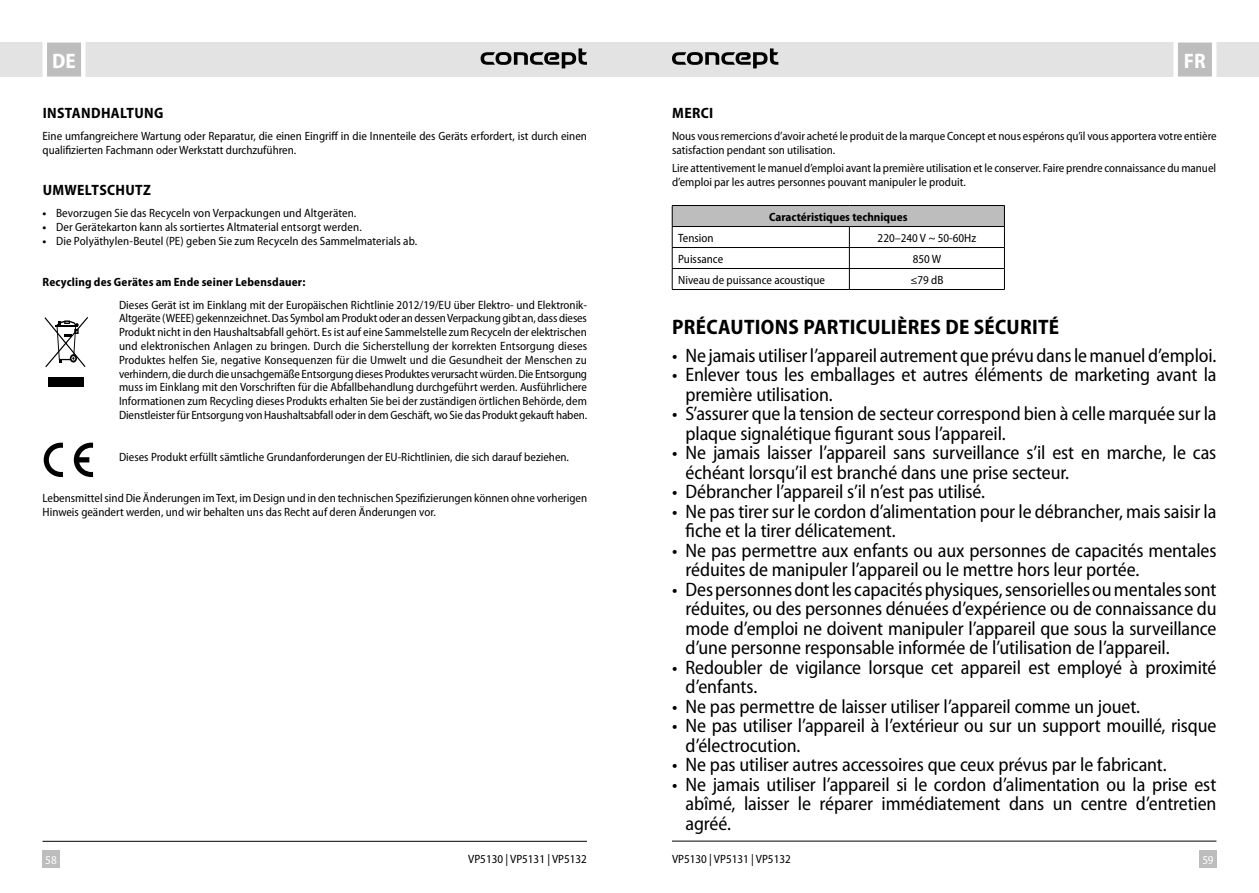
<style>
.page{position:relative;width:1259px;height:893px;background:#fff}
.page>*{position:absolute;margin:0;border:0;box-sizing:border-box;transform-origin:0 0}
.Nadpis_odsazení_2_mm{font:700 semi-condensed 21px "Myriad Pro";letter-spacing:.015em;color:#000}
.t1{font:700 semi-condensed 21px "Myriad Pro";color:#fff}
.t2{font:semi-condensed 19.5px/19.5px "Myriad Pro";letter-spacing:-.01em;color:#000}
.Nadpis_odsazení_2_mm-2{font:700 semi-condensed 15px "Myriad Pro";letter-spacing:.02em;color:#000}
.text{font:semi-condensed 12px/13.8px "Myriad Pro";color:#000}
.Nadpis_odsazení_2_mm-3{font:700 semi-condensed 12px "Myriad Pro";letter-spacing:.015em;color:#000}
.t3{font:semi-condensed 12px "Myriad Pro";color:#fff}
.s1{font-weight:700}
</style>
<div class="page">
<div style="left:629px;top:43px;width:630px;height:34px;background:#e3e3e3"></div>
<div style="left:1199px;top:850px;width:17px;height:17px;background:#bdbdbd"></div>
<svg style="left:1171px;top:42px;width:47px;height:35px;background:#cecece"></svg>
<hr style="left:672px;top:841px;width:544px;height:1px;background:#000">
<svg style="left:672px;top:48px;width:106px;height:20px"></svg>
<div style="left:0;top:43px;width:629px;height:34px;background:#e3e3e3"></div>
<div style="left:43px;top:850px;width:17px;height:17px;background:#bdbdbd"></div>
<svg style="left:40px;top:42px;width:48px;height:35px;background:#cecece"></svg>
<hr style="left:43px;top:841px;width:544px;height:1px;background:#000">
<svg style="left:480px;top:48px;width:107px;height:20px"></svg>
<div style="left:48px;top:377px;width:36px;height:10px;background:#000"></div>
<svg style="left:44px;top:317px;width:44px;height:51px"></svg>
<svg style="left:43px;top:442px;width:20px;height:35px"></svg>
<svg style="left:74px;top:442px;width:20px;height:35px"></svg>
<div style="left:672px;top:205px;width:332px;height:21px;background:#bdbdbd"></div>
<hr style="left:672px;top:205px;width:177px;height:1px;background:#000">
<hr style="left:849px;top:205px;width:155px;height:1px;background:#000">
<hr style="left:672px;top:226px;width:177px;height:1px;background:#000">
<hr style="left:849px;top:226px;width:155px;height:1px;background:#000">
<hr style="left:672px;top:247px;width:177px;height:1px;background:#000">
<hr style="left:849px;top:247px;width:155px;height:1px;background:#000">
<hr style="left:672px;top:268px;width:177px;height:1px;background:#000">
<svg style="left:672px;top:206px;width:1px;height:83px"></svg>
<hr style="left:849px;top:268px;width:155px;height:1px;background:#000">
<svg style="left:849px;top:227px;width:1px;height:62px"></svg>
<svg style="left:1004px;top:206px;width:1px;height:83px"></svg>
<hr style="left:672px;top:289px;width:177px;height:1px;background:#000">
<hr style="left:849px;top:289px;width:155px;height:1px;background:#000">
<h1 class="t1" style="left:52px;top:50px;width:25px">DE</h1>
<p class="Nadpis_odsazení_2_mm-2" style="left:43px;top:104px;width:122px">INSTANDHALTUNG</p>
<p class="text" style="left:43px;top:129px;width:546px">Eine umfangreichere Wartung oder Reparatur, die einen Eingriff in die Innenteile des Geräts erfordert, ist durch einen qualifizierten Fachmann oder Werkstatt durchzuführen.</p>
<p class="Nadpis_odsazení_2_mm-2" style="left:43px;top:182px;width:110px">UMWELTSCHUTZ</p>
<p class="text" style="left:43px;top:207px;width:315px"><span class="s1">•</span> Bevorzugen Sie das Recyceln von Verpackungen und Altgeräten.</p>
<p class="text" style="left:43px;top:221px;width:321px"><span class="s1">•</span> Der Gerätekarton kann als sortiertes Altmaterial entsorgt werden.</p>
<p class="text" style="left:43px;top:234px;width:376px"><span class="s1">•</span> Die Polyäthylen-Beutel (PE) geben Sie zum Recyceln des Sammelmaterials ab.</p>
<p class="Nadpis_odsazení_2_mm-3" style="left:43px;top:276px;width:264px">Recycling des Gerätes am Ende seiner Lebensdauer:</p>
<p class="text" style="left:119px;top:298px;width:470px;text-align:justify">Dieses Gerät ist im Einklang mit der Europäischen Richtlinie 2012/19/EU über Elektro- und Elektronik-Altgeräte (WEEE) gekennzeichnet. Das Symbol am Produkt oder an dessen Verpackung gibt an, dass dieses Produkt nicht in den Haushaltsabfall gehört. Es ist auf eine Sammelstelle zum Recyceln der elektrischen und elektronischen Anlagen zu bringen. Durch die Sicherstellung der korrekten Entsorgung dieses Produktes helfen Sie, negative Konsequenzen für die Umwelt und die Gesundheit der Menschen zu verhindern, die durch die unsachgemäße Entsorgung dieses Produktes verursacht würden. Die Entsorgung muss im Einklang mit den Vorschriften für die Abfallbehandlung durchgeführt werden. Ausführlichere Informationen zum Recycling dieses Produkts erhalten Sie bei der zuständigen örtlichen Behörde, dem Dienstleister für Entsorgung von Haushaltsabfall oder in dem Geschäft, wo Sie das Produkt gekauft haben.</p>
<p class="text" style="left:119px;top:450px;width:451px">Dieses Produkt erfüllt sämtliche Grundanforderungen der EU-Richtlinien, die sich darauf beziehen.</p>
<p class="text" style="left:43px;top:491px;width:546px">Lebensmittel sind Die Änderungen im Text, im Design und in den technischen Spezifizierungen können ohne vorherigen<br>Hinweis geändert werden, und wir behalten uns das Recht auf deren Änderungen vor.</p>
<h1 class="t1" style="left:1184px;top:50px;width:23px">FR</h1>
<p class="Nadpis_odsazení_2_mm-2" style="left:672px;top:104px;width:43px">MERCI</p>
<p class="text" style="left:672px;top:129px;width:546px">Nous vous remercions d’avoir acheté le produit de la marque Concept et nous espérons qu’il vous apportera votre entière satisfaction pendant son utilisation.</p>
<p class="text" style="left:672px;top:161px;width:545px">Lire attentivement le manuel d’emploi avant la première utilisation et le conserver. Faire prendre connaissance du manuel d’emploi par les autres personnes pouvant manipuler le produit.</p>
<p class="Nadpis_odsazení_2_mm-3" style="left:769px;top:210px;width:140px">Caractéristiques techniques</p>
<p class="text" style="left:678px;top:231px;width:37px">Tension</p>
<p class="text" style="left:877px;top:231px;width:100px">220–240 V ~ 50-60Hz</p>
<p class="text" style="left:678px;top:252px;width:46px">Puissance</p>
<p class="text" style="left:912px;top:252px;width:30px">850 W</p>
<p class="text" style="left:678px;top:273px;width:148px">Niveau de puissance acoustique</p>
<p class="text" style="left:910px;top:273px;width:35px">≤79 dB</p>
<p class="Nadpis_odsazení_2_mm" style="left:672px;top:315px;width:388px">PRÉCAUTIONS PARTICULIÈRES DE SÉCURITÉ</p>
<p class="t2" style="left:672px;top:346px;width:546px">• Ne jamais utiliser l’appareil autrement que prévu dans le manuel d’emploi.</p>
<p class="t2" style="left:685px;top:365px;width:532px;text-indent:-14px">• Enlever tous les emballages et autres éléments de marketing avant la première utilisation.</p>
<p class="t2" style="left:685px;top:404px;width:532px;text-indent:-14px">• S’assurer que la tension de secteur correspond bien à celle marquée sur la plaque signalétique figurant sous l’appareil.</p>
<p class="t2" style="left:685px;top:443px;width:532px;text-indent:-14px">• Ne jamais laisser l’appareil sans surveillance s’il est en marche, le cas échéant lorsqu’il est branché dans une prise secteur.</p>
<p class="t2" style="left:672px;top:482px;width:314px">• Débrancher l’appareil s’il n’est pas utilisé.</p>
<p class="t2" style="left:685px;top:502px;width:532px;text-indent:-14px">• Ne pas tirer sur le cordon d’alimentation pour le débrancher, mais saisir la fiche et la tirer délicatement.</p>
<p class="t2" style="left:685px;top:541px;width:532px;text-indent:-14px">• Ne pas permettre aux enfants ou aux personnes de capacités mentales réduites de manipuler l’appareil ou le mettre hors leur portée.</p>
<p class="t2" style="left:685px;top:580px;width:532px;text-align:justify;text-indent:-14px">• Des personnes dont les capacités physiques, sensorielles ou mentales sont réduites, ou des personnes dénuées d’expérience ou de connaissance du mode d’emploi ne doivent manipuler l’appareil que sous la surveillance d’une personne responsable informée de l’utilisation de l’appareil.</p>
<p class="t2" style="left:685px;top:658px;width:532px;text-indent:-14px">• Redoubler de vigilance lorsque cet appareil est employé à proximité d’enfants.</p>
<p class="t2" style="left:672px;top:697px;width:470px">• Ne pas permettre de laisser utiliser l’appareil comme un jouet.</p>
<p class="t2" style="left:685px;top:716px;width:532px;text-indent:-14px">• Ne pas utiliser l’appareil à l’extérieur ou sur un support mouillé, risque d’électrocution.</p>
<p class="t2" style="left:672px;top:755px;width:496px">• Ne pas utiliser autres accessoires que ceux prévus par le fabricant.</p>
<p class="t2" style="left:685px;top:775px;width:532px;text-align:justify;text-indent:-14px">• Ne jamais utiliser l’appareil si le cordon d’alimentation ou la prise est abîmé, laisser le réparer immédiatement dans un centre d’entretien agréé.</p>
<p class="t3" style="left:45px;top:853px;width:13px">58</p>
<p class="text" style="left:672px;top:852px;width:120px">VP5130 | VP5131 | VP5132</p>
<p class="text" style="left:468px;top:852px;width:120px">VP5130 | VP5131 | VP5132</p>
<p class="t3" style="left:1202px;top:853px;width:13px">59</p>
</div>
